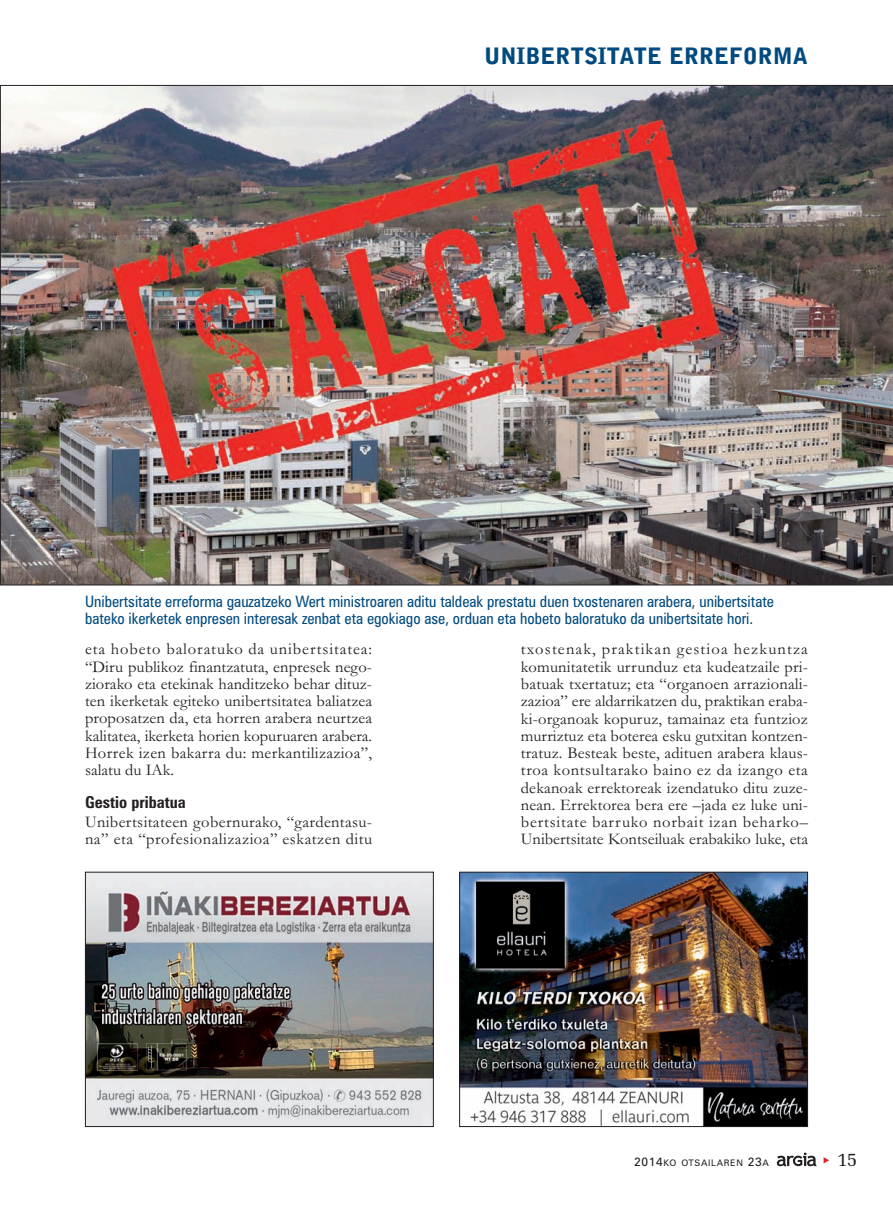
<style>
.page{position:relative;width:893px;height:1212px;background:#fff}
.page>*{position:absolute;margin:0;border:0;box-sizing:border-box;transform-origin:0 0}
.t1{font:900 22.5px "Bell Gothic Std";color:#004a7f}
.t2{font:19.5px "Memoir";color:#231f20}
.t3{font:16.5px/17.2px "Garamond";letter-spacing:.02em;color:#231f20;text-align:justify}
.t4{font:700 condensed 16.5px "Zurich BT";color:#231f20}
.t5{font:condensed 15.75px/17.2px "Zurich BT";color:#004a7f}
.t6{font:9px "Zurich BT";letter-spacing:.075em;color:#231f20}
.s1{font-size:12px}
</style>
<div class="page">
<svg style="left:777px;top:1152px;width:39px;height:14px"></svg>
<img style="left:0;top:85px;width:893px;height:500px">
<img style="left:87px;top:874px;width:345px;height:251px">
<div style="left:85px;top:872px;width:349px;height:255px;border:1px solid #231f20"></div>
<img style="left:461px;top:874px;width:345px;height:251px">
<div style="left:459px;top:872px;width:349px;height:255px;border:1px solid #231f20"></div>
<h1 class="t1" style="left:484px;top:47px;width:325px">UNIBERTSITATE ERREFORMA</h1>
<p class="t5" style="left:85px;top:594px;width:690px">Unibertsitate erreforma gauzatzeko Wert ministroaren aditu taldeak prestatu duen txostenaren arabera, unibertsitate bateko ikerketek enpresen interesak zenbat eta egokiago ase, orduan eta hobeto baloratuko da unibertsitate hori.</p>
<p class="t3" style="left:85px;top:642px;width:289px">eta hobeto baloratuko da unibertsitatea: “Diru publikoz finantzatuta, enpresek nego&shy;ziorako eta etekinak handitzeko behar dituz&shy;ten ikerketak egiteko unibertsitatea baliatzea proposatzen da, eta horren arabera neurtzea kalitatea, ikerketa horien kopuruaren arabera.<br>Horrek izen bakarra du: merkantilizazioa”, salatu du IAk.</p>
<p class="t4" style="left:85px;top:796px;width:102px">Gestio pribatua</p>
<p class="t3" style="left:85px;top:815px;width:289px">Unibertsitateen gobernurako, “gardentasu&shy;na” eta “profesionalizazioa” eskatzen ditu</p>
<p class="t3" style="left:521px;top:642px;width:289px">txostenak, praktikan gestioa hezkuntza komunitatetik urrunduz eta kudeatzaile pri&shy;batuak txertatuz; eta “organoen arrazionali&shy;zazioa” ere aldarrikatzen du, praktikan eraba&shy;ki-organoak kopuruz, tamainaz eta funtzioz murriztuz eta boterea esku gutxitan kontzen&shy;tratuz. Besteak beste, adituen arabera klaus&shy;troa kontsultarako baino ez da izango eta dekanoak errektoreak izendatuko ditu zuze&shy;nean. Errektorea bera ere –jada ez luke uni&shy;bertsitate barruko norbait izan beharko– Unibertsitate Kontseiluak erabakiko luke, eta</p>
<p class="t6" style="left:634px;top:1160px;width:136px"><span class="s1">2014</span>KO OTSAILAREN <span class="s1">23</span>A</p>
<p class="t2" style="left:837px;top:1147px;width:22px">15</p>
</div>
